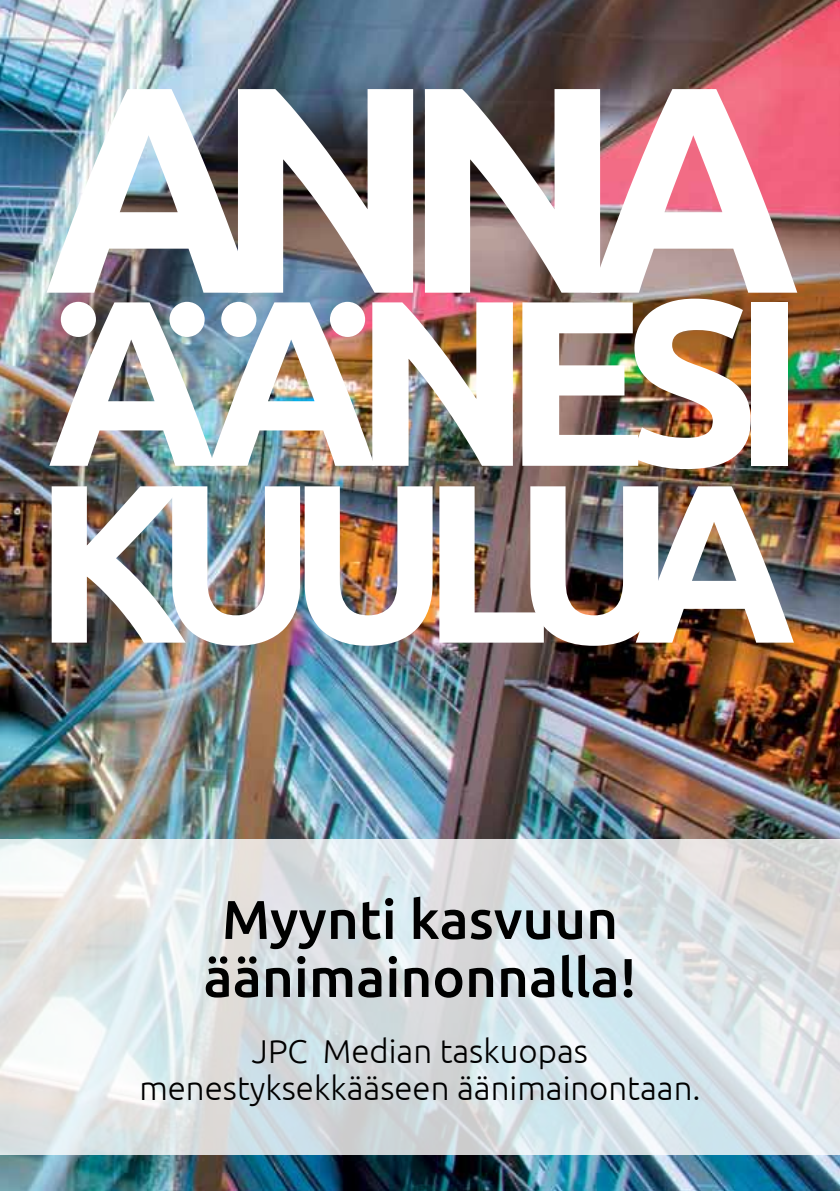
<style>
.page{position:relative;width:840px;height:1191px;background:#fff}
.page>*{position:absolute;margin:0;border:0;box-sizing:border-box;transform-origin:0 0}
.t1{font:700 293.6px "Ubuntu";color:#fff}
.t2{font:700 235.6px "Ubuntu";letter-spacing:-.1em;color:#fff}
.t3{font:700 225.4px "Ubuntu";letter-spacing:-.14em;color:#fff}
.t4{font:500 54.6px/58px "Ubuntu";color:#000;text-align:center}
.t5{font:300 33px/36px "Ubuntu";color:#000;text-align:center}
</style>
<div class="page">
<img style="left:0;top:0;width:839px;height:1191px">
<svg style="left:0;top:839px;width:839px;height:316px;background:#dce3e5"></svg>
<div style="left:61px;top:302px;width:35px;height:35px;background:#fff;border-radius:50%"></div>
<div style="left:169px;top:302px;width:35px;height:35px;background:#fff;border-radius:50%"></div>
<div style="left:221px;top:302px;width:35px;height:35px;background:#fff;border-radius:50%"></div>
<div style="left:330px;top:302px;width:35px;height:35px;background:#fff;border-radius:50%"></div>
<h1 class="t1" style="left:44px;top:10px;width:757px">ANNA</h1>
<h2 class="t2" style="left:47px;top:239px;width:760px">AANESI</h2>
<h3 class="t3" style="left:34px;top:426px;width:763px">KUULUA</h3>
<h3 class="t4" style="left:203px;top:888px;width:434px">Myynti kasvuun äänimainonnalla!</h3>
<p class="t5" style="left:139px;top:1033px;width:562px">JPC Median taskuopas menestyksekkääseen äänimainontaan.</p>
</div>
